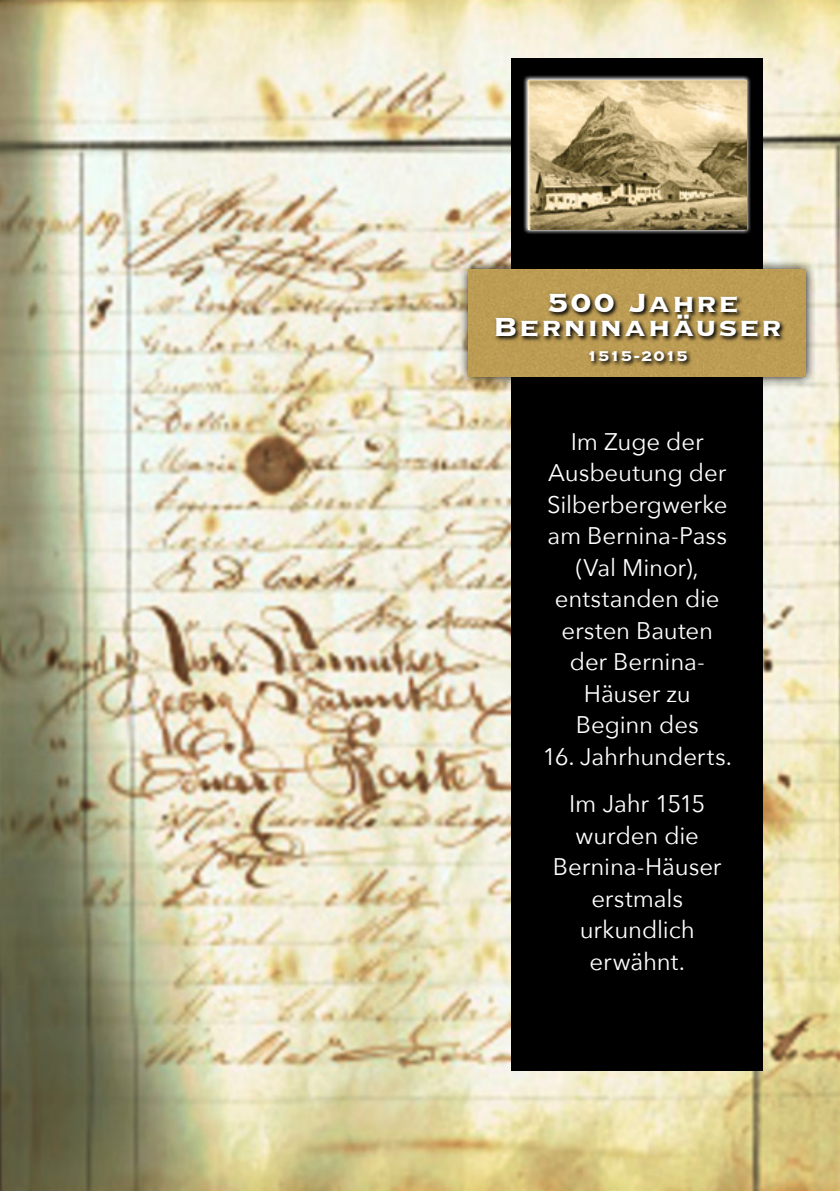
<style>
.page{position:relative;width:840px;height:1191px;background:#fff}
.page>*{position:absolute;margin:0;border:0;box-sizing:border-box;transform-origin:0 0}
.t1{font:700 34.4px/24px "Copperplate";letter-spacing:.035em;color:#fff;text-align:center}
.t2{font:24px/31.4px "Avenir Next";letter-spacing:-.005em;color:#fff;text-align:center}
.t3{font:700 18.6px "Copperplate";color:#fff}
</style>
<div class="page">
<img style="left:0;top:0;width:839px;height:1191px">
<div style="left:511px;top:58px;width:251px;height:1012px;background:#000"></div>
<svg style="left:523px;top:75px;width:228px;height:159px"></svg>
<img style="left:528px;top:81px;width:217px;height:148px">
<svg style="left:457px;top:259px;width:359px;height:128px"></svg>
<div style="left:468px;top:270px;width:337px;height:106px;background:#bc9c54"></div>
<svg style="left:494px;top:291px;width:291px;height:76px"></svg>
<h1 class="t1" style="left:492px;top:289px;width:290px">500 Jahre<br>Berninahäuser</h1>
<p class="t3" style="left:586px;top:343px;width:102px">1515-2015</p>
<p class="t2" style="left:546px;top:426px;width:182px">Im Zuge der<br>Ausbeutung der<br>Silberbergwerke am Bernina-Pass (Val Minor), entstanden die ersten Bauten der Bernina-<br>Häuser zu<br>Beginn des</p>
<p class="t2" style="left:542px;top:733px;width:191px;line-height:47.4px">16. Jahrhunderts.<br>Im Jahr 1515</p>
<p class="t2" style="left:552px;top:820px;width:170px">wurden die<br>Bernina-Häuser erstmals urkundlich erwähnt.</p>
</div>
